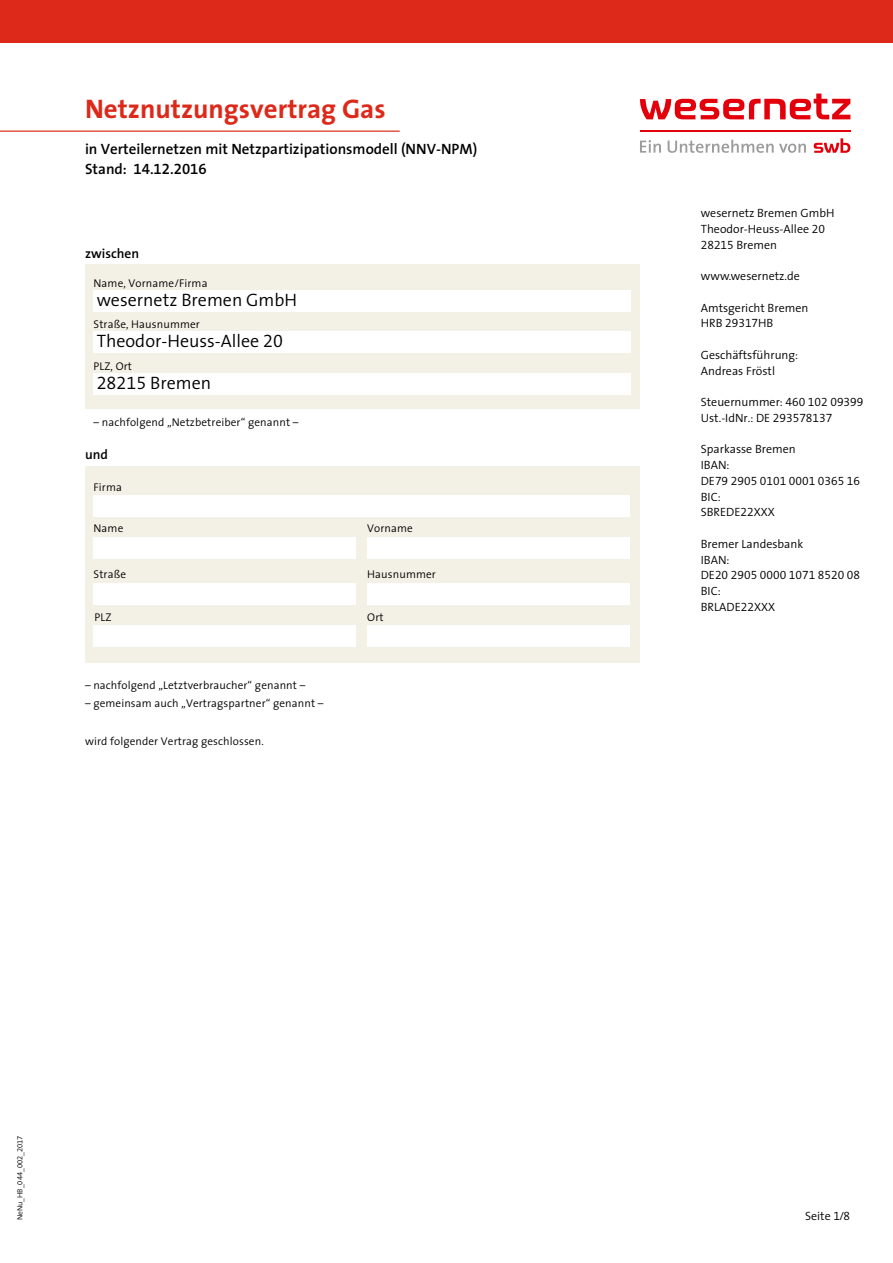
<style>
.page{position:relative;width:893px;height:1263px;background:#fff}
.page>*{position:absolute;margin:0;border:0;box-sizing:border-box;transform-origin:0 0}
.t1{font:700 27px "The Sans";color:#dc291a}
.t2{font:300 18px "The Sans";color:#000}
.t3{font:600 15px "The Sans";color:#000}
.t4{font:15px "The Sans Semi Bold Expert";color:#000}
.t5{font:600 13.5px "The Sans";color:#000}
.t6{font:300 12px/15.8px "The Sans";color:#000}
.t7{font:12px "The Sans Semi Light Expert";color:#000}
.t8{font:300 11.25px "The Sans";letter-spacing:.01em;color:#000}
.t9{font:7.5px "The Sans Semi Light Expert";color:#000}
.s1{font-family:"The Sans";font-weight:600}
.s2{font-family:"The Sans Semi Light Expert";font-weight:400}
.s3{font-family:"The Sans";font-weight:300}
</style>
<div class="page">
<hr style="left:640px;top:130px;width:210px;height:1px;background:#e3000b">
<svg style="left:640px;top:140px;width:21px;height:13px"></svg>
<svg style="left:668px;top:140px;width:138px;height:13px"></svg>
<svg style="left:814px;top:138px;width:36px;height:15px"></svg>
<svg style="left:640px;top:94px;width:210px;height:25px"></svg>
<hr style="left:0;top:131px;width:400px;height:1px;background:#dc291a">
<div style="left:0;top:0;width:893px;height:43px;background:#dc291a"></div>
<div style="left:85px;top:264px;width:555px;height:145px;background:#f3f1e6"></div>
<div style="left:94px;top:291px;width:537px;height:21px;background:#fff"></div>
<div style="left:94px;top:332px;width:537px;height:21px;background:#fff"></div>
<div style="left:94px;top:374px;width:537px;height:21px;background:#fff"></div>
<div style="left:85px;top:466px;width:555px;height:196px;background:#f3f1e6"></div>
<div style="left:94px;top:537px;width:262px;height:22px;background:#fff"></div>
<div style="left:94px;top:583px;width:262px;height:21px;background:#fff"></div>
<div style="left:94px;top:625px;width:262px;height:21px;background:#fff"></div>
<div style="left:94px;top:496px;width:536px;height:21px;background:#fff"></div>
<div style="left:367px;top:537px;width:263px;height:22px;background:#fff"></div>
<div style="left:367px;top:583px;width:263px;height:21px;background:#fff"></div>
<div style="left:367px;top:625px;width:263px;height:21px;background:#fff"></div>
<h1 class="t1" style="left:85px;top:87px;width:302px">Netznutzungsvertrag Gas</h1>
<p class="t3" style="left:85px;top:137px;width:394px">in Verteilernetzen mit Netzpartizipationsmodell (NNV-NPM)</p>
<p class="t4" style="left:85px;top:156px;width:123px"><span class="s1">Stand:</span> 14.12.2016</p>
<p class="t5" style="left:85px;top:242px;width:56px">zwischen</p>
<h2 class="t2" style="left:97px;top:285px;width:202px">wesernetz Bremen GmbH</h2>
<h2 class="t2" style="left:97px;top:326px;width:188px">Theodor-Heuss-Allee <span class="s2">20</span></h2>
<h2 class="t2" style="left:97px;top:368px;width:116px"><span class="s2">28215</span> Bremen</h2>
<p class="t8" style="left:94px;top:273px;width:115px">Name, Vorname/Firma</p>
<p class="t8" style="left:94px;top:315px;width:108px">Straße, Hausnummer</p>
<p class="t8" style="left:94px;top:357px;width:40px">PLZ, Ort</p>
<p class="t8" style="left:94px;top:412px;width:206px">– nachfolgend „Netzbetreiber“ genannt –</p>
<p class="t5" style="left:85px;top:443px;width:24px">und</p>
<p class="t8" style="left:94px;top:478px;width:30px">Firma</p>
<p class="t8" style="left:94px;top:519px;width:31px">Name</p>
<p class="t8" style="left:367px;top:519px;width:47px">Vorname</p>
<p class="t8" style="left:94px;top:565px;width:34px">Straße</p>
<p class="t8" style="left:367px;top:565px;width:70px">Hausnummer</p>
<p class="t8" style="left:95px;top:607px;width:18px">PLZ</p>
<p class="t8" style="left:367px;top:607px;width:18px">Ort</p>
<p class="t8" style="left:85px;top:675px;width:222px">– nachfolgend „Letztverbraucher“ genannt –</p>
<p class="t8" style="left:85px;top:694px;width:240px">– gemeinsam auch „Vertragspartner“ genannt –</p>
<p class="t8" style="left:85px;top:732px;width:180px">wird folgender Vertrag geschlossen.</p>
<p class="t9" style="left:14px;top:1220px;width:86px;rotate:-90deg"><span class="s3">NeNu_HB_</span>044_002_2017</p>
<p class="t6" style="left:701px;top:205px;width:135px">wesernetz Bremen GmbH<br>Theodor-Heuss-Allee <span class="s2">20<br>28215</span> Bremen</p>
<p class="t6" style="left:701px;top:268px;width:101px">www.wesernetz.de</p>
<p class="t6" style="left:701px;top:299px;width:109px">Amtsgericht Bremen<br>HRB <span class="s2">29317</span>HB</p>
<p class="t6" style="left:701px;top:346px;width:99px">Geschäftsführung:<br>Andreas Fröstl</p>
<p class="t6" style="left:701px;top:394px;width:164px">Steuernummer: <span class="s2">460 102 09399<br></span>Ust.-IdNr.: DE <span class="s2">293578137</span></p>
<p class="t6" style="left:701px;top:441px;width:96px">Sparkasse Bremen<br>IBAN:</p>
<p class="t7" style="left:701px;top:471px;width:161px"><span class="s3">DE</span>79 2905 0101 0001 0365 16</p>
<p class="t6" style="left:701px;top:488px;width:76px">BIC:<br>SBREDE<span class="s2">22</span>XXX</p>
<p class="t6" style="left:701px;top:535px;width:104px">Bremer Landesbank<br>IBAN:</p>
<p class="t7" style="left:701px;top:565px;width:161px"><span class="s3">DE</span>20 2905 0000 1071 8520 08</p>
<p class="t6" style="left:701px;top:583px;width:76px">BIC:<br>BRLADE<span class="s2">22</span>XXX</p>
<p class="t6" style="left:805px;top:1207px;width:46px">Seite <span class="s2">1/8</span></p>
</div>
